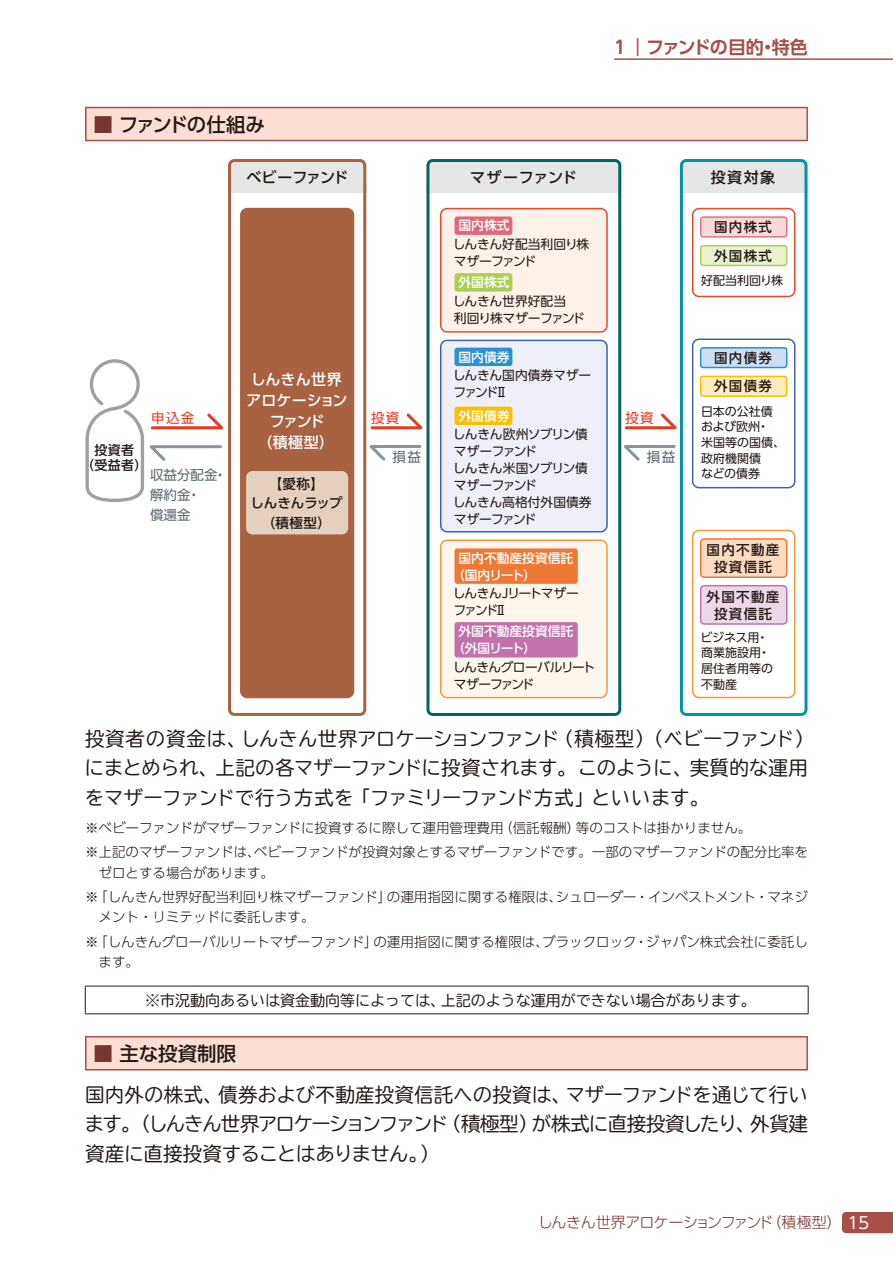
<style>
.page{position:relative;width:893px;height:1263px;background:#fff}
.page>*{position:absolute;margin:0;border:0;box-sizing:border-box;transform-origin:0 0}
.t1{font:19.5px/29.2px "TBUDR Go Std";letter-spacing:-.025em;color:#231916}
.t2{font:500 19.5px "UD Shin Go Pro";letter-spacing:-.06em;color:#231916}
.t3{font:500 19.5px "UD Shin Go Pro";letter-spacing:-.005em;color:#231916}
.t4{font:700 18px "UD Shin Go Pro De";letter-spacing:-.055em;color:#a84f4a}
.t5{font:15px "TBUDR Go Std";color:#231916}
.t6{font:300 15px "UD Shin Go Pro";letter-spacing:-.04em;color:#783531}
.t7{font:500 15px/21px "UD Shin Go Pro";color:#fff;text-align:center}
.t8{font:500 15px "UD Shin Go Pro";letter-spacing:.01em;color:#231916}
.t9{font:500 15px "UD Shin Go Pro";letter-spacing:-.035em;color:#231916}
.t10{font:300 13.5px/24.5px "UD Shin Go Pro";color:#231916}
.t11{font:500 13.5px/17px "UD Shin Go Pro";letter-spacing:.1em;color:#231916;text-align:center}
.t12{font:13.5px/20.2px "UD Shin Go Pro";color:#5d6a71}
.t13{font:500 13.5px/19.5px "UD Shin Go Pro";letter-spacing:.01em;color:#231916;text-align:center}
.t14{font:13.5px "UD Shin Go Pro";letter-spacing:.1em;color:#e83922}
.t15{font:500 13.05px/15px "UD Shin Go Pro";letter-spacing:.025em;color:#231916;text-align:center}
.t16{font:12.75px/17px "UD Shin Go Pro";letter-spacing:-.025em;color:#231916}
.t17{font:500 12.75px/17px "UD Shin Go Pro";color:#fff}
.t18{font:12.75px/17px "UD Shin Go Pro";letter-spacing:-.02em;color:#231916}
.t19{font:12.75px/17px "UD Shin Go Pro";letter-spacing:-.045em;color:#231916}
.t20{font:12.75px/17px "UD Shin Go Pro";letter-spacing:-.125em;color:#231916}
.t21{font:12.75px "UD Shin Go Pro";letter-spacing:-.145em;color:#231916}
.t22{font:12px/15.8px "UD Shin Go Pro";color:#231916}
.s1{color:#783531}
.s2{font-weight:400;font-size:16.5px;color:#fff}
</style>
<div class="page">
<hr style="left:614px;top:58px;width:279px;height:2px;background:#a84f4a">
<div style="left:85px;top:107px;width:723px;height:34px;background:#a84f4a"></div>
<div style="left:87px;top:108px;width:719px;height:32px;background:#fbdfd4"></div>
<div style="left:85px;top:1036px;width:723px;height:34px;background:#cd8f88"></div>
<div style="left:87px;top:1037px;width:719px;height:32px;background:#fbdfd4"></div>
<svg style="left:85px;top:359px;width:138px;height:143px"></svg>
<svg style="left:228px;top:159px;width:138px;height:557px"></svg>
<svg style="left:426px;top:159px;width:195px;height:557px"></svg>
<svg style="left:625px;top:411px;width:55px;height:20px"></svg>
<svg style="left:618px;top:443px;width:58px;height:20px"></svg>
<svg style="left:680px;top:159px;width:127px;height:557px"></svg>
<div style="left:241px;top:209px;width:112px;height:488px;background:#a96240;border-radius:6px"></div>
<div style="left:240px;top:208px;width:114px;height:490px;border:2px solid #a96240;border-radius:6px"></div>
<div style="left:692px;top:208px;width:103px;height:89px;border:2px solid #e9492a;border-radius:6px"></div>
<div style="left:701px;top:246px;width:86px;height:19px;background:#e8f2d1;border-radius:3px"></div>
<div style="left:700px;top:245px;width:87px;height:21px;border:2px solid #aacf53;border-radius:3px"></div>
<div style="left:701px;top:217px;width:86px;height:20px;background:#fadad9;border-radius:3px"></div>
<div style="left:700px;top:216px;width:87px;height:22px;border:2px solid #ec6e7b;border-radius:3px"></div>
<div style="left:441px;top:209px;width:166px;height:123px;background:#fef1e9;border-radius:6px"></div>
<div style="left:440px;top:208px;width:168px;height:125px;border:2px solid #e9492a;border-radius:6px"></div>
<div style="left:441px;top:540px;width:166px;height:158px;background:#fff7ee;border-radius:6px"></div>
<div style="left:440px;top:539px;width:168px;height:159px;border:2px solid #f3993a;border-radius:6px"></div>
<div style="left:454px;top:548px;width:124px;height:36px;background:#ee7936;border-radius:3px"></div>
<div style="left:454px;top:622px;width:124px;height:35px;background:#c371ab;border-radius:3px"></div>
<div style="left:441px;top:340px;width:166px;height:192px;background:#eeeff8;border-radius:6px"></div>
<div style="left:440px;top:340px;width:168px;height:192px;border:2px solid #3e62ad;border-radius:6px"></div>
<div style="left:454px;top:348px;width:58px;height:18px;background:#2a90d0;border-radius:3px"></div>
<div style="left:454px;top:407px;width:58px;height:18px;background:#fabf00;border-radius:3px"></div>
<div style="left:692px;top:338px;width:103px;height:150px;border:2px solid #3e62ad;border-radius:6px"></div>
<div style="left:701px;top:376px;width:86px;height:20px;background:#ffedc0;border-radius:3px"></div>
<div style="left:700px;top:376px;width:87px;height:21px;border:2px solid #fabf00;border-radius:3px"></div>
<div style="left:701px;top:348px;width:86px;height:19px;background:#cddef2;border-radius:3px"></div>
<div style="left:700px;top:347px;width:87px;height:21px;border:2px solid #2a90d0;border-radius:3px"></div>
<div style="left:692px;top:530px;width:103px;height:168px;border:2px solid #f3993a;border-radius:6px"></div>
<div style="left:701px;top:586px;width:86px;height:38px;background:#ecd8e9;border-radius:4px"></div>
<div style="left:700px;top:585px;width:87px;height:40px;border:2px solid #c371ab;border-radius:4px"></div>
<div style="left:701px;top:539px;width:86px;height:38px;background:#fbdbc2;border-radius:4px"></div>
<div style="left:700px;top:538px;width:87px;height:40px;border:2px solid #ee7936;border-radius:4px"></div>
<svg style="left:370px;top:411px;width:58px;height:20px"></svg>
<svg style="left:364px;top:443px;width:58px;height:20px"></svg>
<div style="left:454px;top:216px;width:58px;height:19px;background:#df6a77;border-radius:3px"></div>
<div style="left:454px;top:273px;width:58px;height:19px;background:#aacf53;border-radius:3px"></div>
<div style="left:246px;top:471px;width:102px;height:63px;background:#e5cfbf;border-radius:6px"></div>
<hr style="left:85px;top:986px;width:723px;height:1px;background:#231916">
<svg style="left:85px;top:986px;width:1px;height:27px"></svg>
<svg style="left:808px;top:986px;width:1px;height:27px"></svg>
<hr style="left:85px;top:1013px;width:723px;height:1px;background:#231916">
<svg style="left:842px;top:1212px;width:51px;height:21px"></svg>
<h1 class="t2" style="left:94px;top:109px;width:173px"><span class="s1">■</span> ファンドの仕組み</h1>
<h2 class="t4" style="left:614px;top:33px;width:195px">1 ｜ファンドの目的・特色</h2>
<p class="t9" style="left:246px;top:165px;width:103px">ベビーファンド</p>
<p class="t8" style="left:470px;top:165px;width:108px">マザーファンド</p>
<p class="t8" style="left:711px;top:165px;width:66px">投資対象</p>
<p class="t15" style="left:81px;top:442px;width:68px">投資者<br>（受益者）</p>
<p class="t14" style="left:151px;top:407px;width:45px">申込金</p>
<p class="t12" style="left:150px;top:464px;width:78px">収益分配金・解約金・<br>償還金</p>
<p class="t7" style="left:246px;top:368px;width:103px">しんきん世界アロケーションファンド<br>（積極型）</p>
<p class="t13" style="left:251px;top:473px;width:93px">【愛称】<br>しんきんラップ（積極型）</p>
<p class="t14" style="left:371px;top:407px;width:30px">投資</p>
<p class="t12" style="left:393px;top:446px;width:30px">損益</p>
<p class="t17" style="left:458px;top:217px;width:53px">国内株式</p>
<p class="t16" style="left:453px;top:235px;width:138px">しんきん好配当利回り株マザーファンド</p>
<p class="t17" style="left:458px;top:273px;width:53px">外国株式</p>
<p class="t18" style="left:453px;top:292px;width:134px">しんきん世界好配当<br>利回り株マザーファンド</p>
<p class="t17" style="left:458px;top:348px;width:53px">国内債券</p>
<p class="t18" style="left:453px;top:366px;width:140px">しんきん国内債券マザーファンドⅡ</p>
<p class="t17" style="left:458px;top:407px;width:53px">外国債券</p>
<p class="t16" style="left:453px;top:425px;width:140px">しんきん欧州ソブリン債マザーファンド<br>しんきん米国ソブリン債マザーファンド<br>しんきん高格付外国債券マザーファンド</p>
<p class="t17" style="left:452px;top:549px;width:123px;text-indent:6px">国内不動産投資信託（国内リート）</p>
<p class="t20" style="left:453px;top:584px;width:128px">しんきんＪリートマザーファンドⅡ</p>
<p class="t17" style="left:452px;top:623px;width:123px;text-indent:6px">外国不動産投資信託（外国リート）</p>
<p class="t19" style="left:453px;top:658px;width:144px">しんきんグローバルリートマザーファンド</p>
<p class="t21" style="left:454px;top:600px;width:93px">マザーファンドⅡ</p>
<p class="t14" style="left:625px;top:407px;width:30px">投資</p>
<p class="t12" style="left:647px;top:446px;width:30px">損益</p>
<p class="t11" style="left:714px;top:218px;width:60px">国内株式</p>
<p class="t11" style="left:714px;top:247px;width:60px">外国株式</p>
<p class="t22" style="left:701px;top:272px;width:83px">好配当利回り株</p>
<p class="t11" style="left:714px;top:349px;width:60px">国内債券</p>
<p class="t11" style="left:714px;top:377px;width:60px">外国債券</p>
<p class="t22" style="left:701px;top:403px;width:86px">日本の公社債および欧州・<br>米国等の国債、政府機関債<br>などの債券</p>
<p class="t11" style="left:707px;top:541px;width:74px">国内不動産投資信託</p>
<p class="t11" style="left:707px;top:588px;width:74px">外国不動産投資信託</p>
<p class="t22" style="left:701px;top:629px;width:74px">ビジネス用・商業施設用・居住者用等の不動産</p>
<h1 class="t1" style="left:85px;top:724px;width:731px">投資者の資金は、しんきん世界アロケーションファンド（積極型）（ベビーファンド）にまとめられ、上記の各マザーファンドに投資されます。このように、実質的な運用をマザーファンドで行う方式を「ファミリーファンド方式」といいます。</h1>
<p class="t10" style="left:85px;top:815px;width:724px">※ベビーファンドがマザーファンドに投資するに際して運用管理費用（信託報酬）等のコストは掛かりません。<br>※上記のマザーファンドは、ベビーファンドが投資対象とするマザーファンドです。一部のマザーファンドの配分比率を</p>
<p class="t10" style="left:85px;top:860px;width:724px;text-indent:14px">ゼロとする場合があります。<br>※「しんきん世界好配当利回り株マザーファンド」の運用指図に関する権限は、シュローダー・インベストメント・マネジ</p>
<p class="t10" style="left:85px;top:905px;width:724px;text-indent:14px">メント・リミテッドに委託します。<br>※「しんきんグローバルリートマザーファンド」の運用指図に関する権限は、ブラックロック・ジャパン株式会社に委託し</p>
<p class="t10" style="left:99px;top:949px;width:42px">ます。</p>
<p class="t5" style="left:145px;top:988px;width:612px">※市況動向あるいは資金動向等によっては、上記のような運用ができない場合があります。</p>
<h1 class="t3" style="left:94px;top:1038px;width:144px"><span class="s1">■</span> 主な投資制限</h1>
<h1 class="t1" style="left:84px;top:1080px;width:725px;text-align:justify">国内外の株式、債券および不動産投資信託への投資は、マザーファンドを通じて行います。（しんきん世界アロケーションファンド（積極型）が株式に直接投資したり、外貨建資産に直接投資することはありません。）</h1>
<p class="t6" style="left:538px;top:1210px;width:333px">しんきん世界アロケーションファンド（積極型） <span class="s2">15</span></p>
</div>
